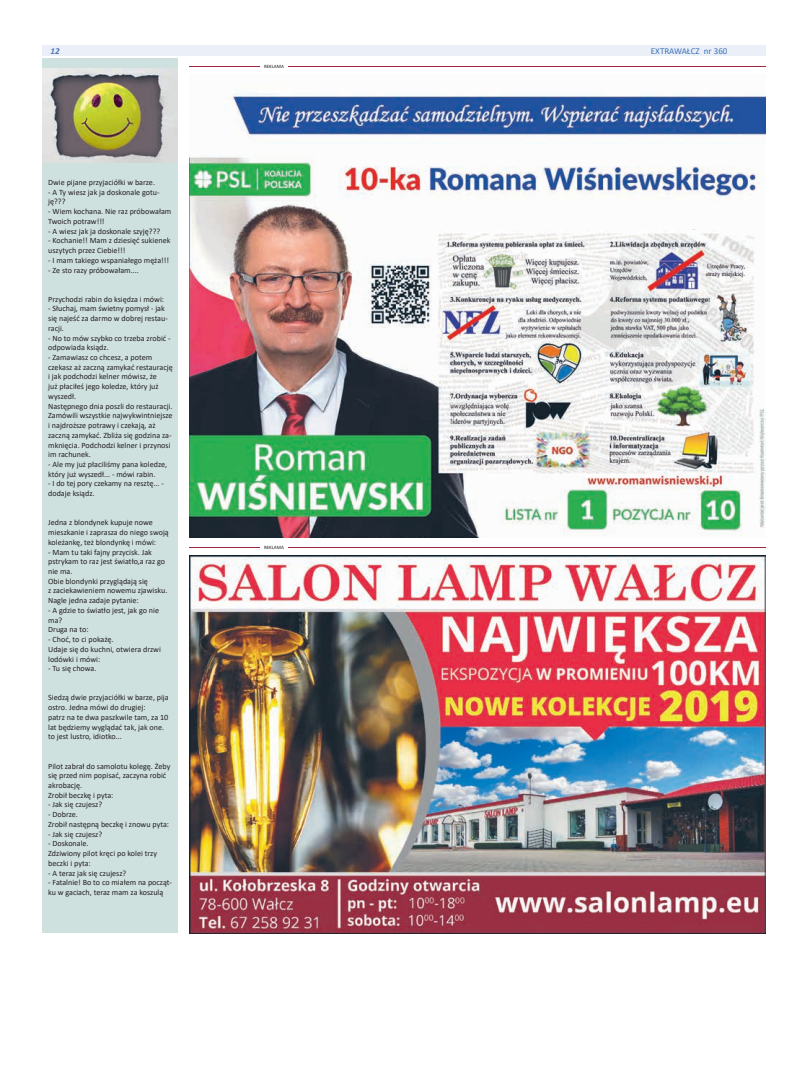
<style>
.page{position:relative;width:794px;height:1092px;background:#fff}
.page>*{position:absolute;margin:0;border:0;box-sizing:border-box;transform-origin:0 0}
.t1{font:9px "Calibri";color:#3d72b6}
.t2{font:italic 700 9px "Calibri";color:#4d75bb}
.t3{font:8.1px/9.7px "Calibri";color:#231f20}
.t4{font:5px "Calibri";color:#231f20}
</style>
<div class="page">
<div style="left:43px;top:45px;width:722px;height:11px;background:#eaeff8"></div>
<div style="left:43px;top:59px;width:135px;height:874px;background:#cfe1df"></div>
<img style="left:43px;top:69px;width:135px;height:94px">
<hr style="left:189px;top:547px;width:576px;height:1px;background:#a02540">
<img style="left:189px;top:555px;width:576px;height:378px">
<hr style="left:260px;top:545px;width:27px;height:4px;background:#fff">
<hr style="left:189px;top:66px;width:576px;height:1px;background:#a02540">
<div style="left:260px;top:64px;width:27px;height:5px;background:#fff"></div>
<img style="left:189px;top:93px;width:576px;height:444px">
<p class="t2" style="left:50px;top:44px;width:11px">12</p>
<p class="t1" style="left:651px;top:44px;width:78px">EXTRAWAŁCZ nr 360</p>
<p class="t3" style="left:48px;top:177px;width:108px">Dwie pijane przyjaciółki w barze.</p>
<p class="t3" style="left:48px;top:187px;width:113px">- A Ty wiesz jak ja doskonale gotu&shy;ję???</p>
<p class="t3" style="left:48px;top:206px;width:125px">- Wiem kochana. Nie raz próbowałam<br>Twoich potraw!!!</p>
<p class="t3" style="left:48px;top:226px;width:113px">- A wiesz jak ja doskonale szyję???</p>
<p class="t3" style="left:48px;top:235px;width:124px">- Kochanie!! Mam z dziesięć sukienek uszytych przez Ciebie!!!</p>
<p class="t3" style="left:48px;top:255px;width:122px">- I mam takiego wspaniałego męża!!!</p>
<p class="t3" style="left:48px;top:265px;width:92px">- Ze sto razy próbowałam....</p>
<p class="t3" style="left:48px;top:294px;width:117px">Przychodzi rabin do księdza i mówi:</p>
<p class="t3" style="left:48px;top:303px;width:121px">- Słuchaj, mam świetny pomysł - jak się najeść za darmo w dobrej restau&shy;racji.</p>
<p class="t3" style="left:48px;top:333px;width:124px">- No to mów szybko co trzeba zrobić - odpowiada ksiądz.</p>
<p class="t3" style="left:48px;top:352px;width:126px">- Zamawiasz co chcesz, a potem czekasz aż zaczną zamykać restaurację i jak podchodzi kelner mówisz, że<br>już płaciłeś jego koledze, który już wyszedł.<br>Następnego dnia poszli do restauracji.<br>Zamówili wszystkie najwykwintniejsze i najdroższe potrawy i czekają, aż zaczną zamykać. Zbliża się godzina za&shy;mknięcia. Podchodzi kelner i przynosi im rachunek.</p>
<p class="t3" style="left:48px;top:459px;width:120px">- Ale my już płaciliśmy pana koledze, który już wyszedł... - mówi rabin.</p>
<p class="t3" style="left:48px;top:478px;width:117px">- I do tej pory czekamy na resztę... - dodaje ksiądz.</p>
<p class="t3" style="left:48px;top:517px;width:122px">Jedna z blondynek kupuje nowe mieszkanie i zaprasza do niego swoją koleżankę, też blondynkę i mówi:</p>
<p class="t3" style="left:48px;top:546px;width:121px">- Mam tu taki fajny przycisk. Jak pstrykam to raz jest światło,a raz go nie ma.<br>Obie blondynki przyglądają się<br>z zaciekawieniem nowemu zjawisku.<br>Nagle jedna zadaje pytanie:</p>
<p class="t3" style="left:48px;top:605px;width:112px">- A gdzie to światło jest, jak go nie ma?<br>Druga na to:</p>
<p class="t3" style="left:48px;top:634px;width:114px">- Choć, to ci pokażę.<br>Udaje się do kuchni, otwiera drzwi lodówki i mówi:</p>
<p class="t3" style="left:48px;top:663px;width:50px">- Tu się chowa.</p>
<p class="t3" style="left:48px;top:692px;width:122px">Siedzą dwie przyjaciółki w barze, pija ostro. Jedna mówi do drugiej:<br>patrz na te dwa paszkwile tam, za 10 lat będziemy wyglądać tak, jak one. to jest lustro, idiotko...</p>
<p class="t3" style="left:48px;top:760px;width:124px">Pilot zabrał do samolotu kolegę. Żeby się przed nim popisać, zaczyna robić akrobację.<br>Zrobił beczkę i pyta:</p>
<p class="t3" style="left:48px;top:799px;width:56px">- Jak się czujesz?</p>
<p class="t3" style="left:48px;top:809px;width:122px">- Dobrze.<br>Zrobił następną beczkę i znowu pyta:</p>
<p class="t3" style="left:48px;top:828px;width:56px">- Jak się czujesz?</p>
<p class="t3" style="left:48px;top:838px;width:110px">- Doskonale.<br>Zdziwiony pilot kręci po kolei trzy beczki i pyta:</p>
<p class="t3" style="left:48px;top:867px;width:80px">- A teraz jak się czujesz?</p>
<p class="t3" style="left:48px;top:877px;width:125px">- Fatalnie! Bo to co miałem na począt&shy;ku w gaciach, teraz mam za koszulą</p>
<p class="t4" style="left:264px;top:63px;width:21px">REKLAMA</p>
<p class="t4" style="left:264px;top:543px;width:21px">REKLAMA</p>
</div>
